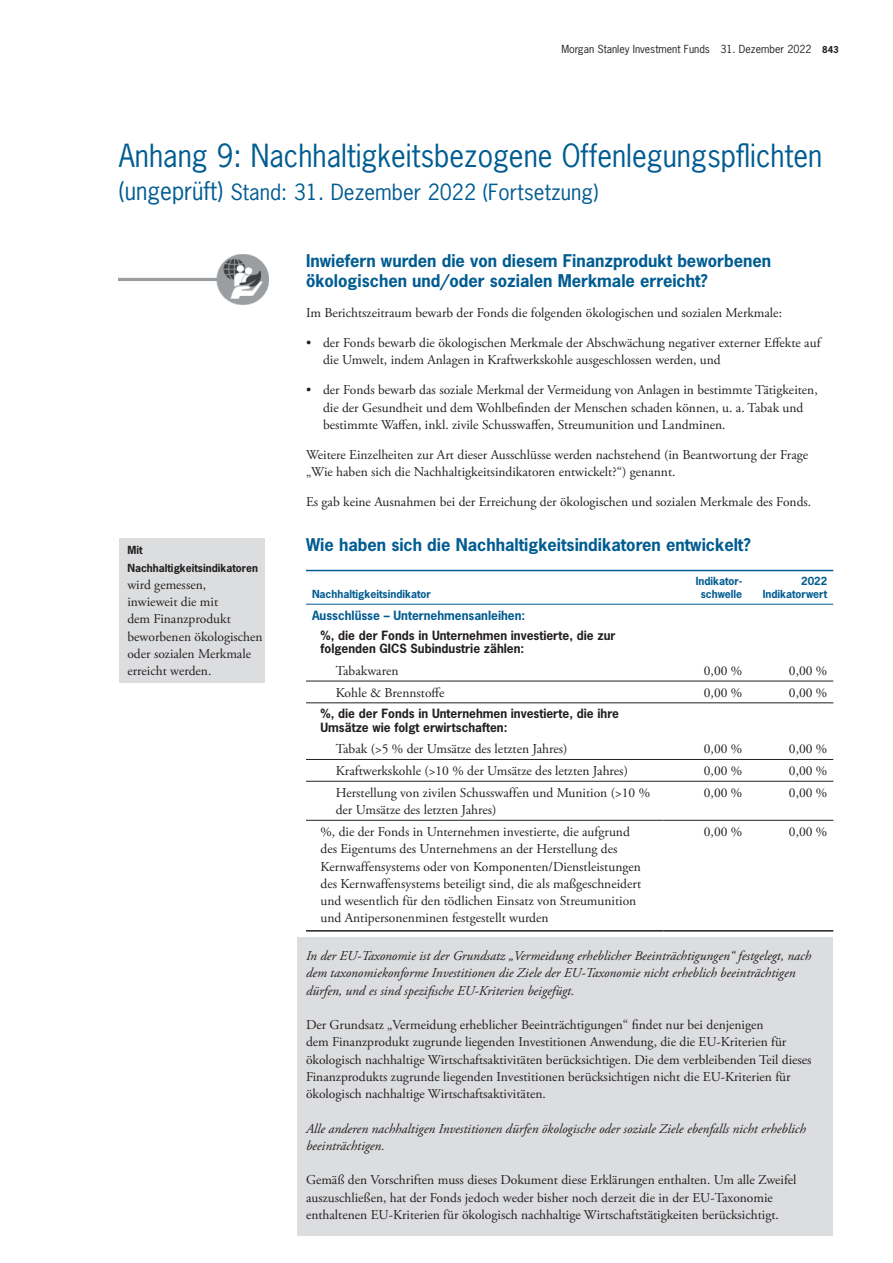
<style>
.page{position:relative;width:893px;height:1263px;background:#fff}
.page>*{position:absolute;margin:0;border:0;box-sizing:border-box;transform-origin:0 0}
.t1{font:30px "News Gothic Std";color:#005c91;scale:.96 1}
.t2{font:21px "News Gothic Std";color:#005c91}
.t3{font:700 16.5px/19.5px "News Gothic Std";color:#005c91}
.t4{font:13.5px/17.2px "Adobe Garamond Pro";color:#231f20}
.t5{font:italic 13.5px/17.2px "Adobe Garamond Pro";color:#231f20}
.t6{font:700 12px/13.5px "News Gothic Std";color:#231f20}
.t7{font:700 12px "News Gothic Std";color:#005c91}
.t8{font:700 10.5px/13.5px "News Gothic Std";color:#005c91;text-align:center}
.t9{font:10.5px "News Gothic Std";color:#231f20}
.t10{font:700 10.5px/17.2px "News Gothic Std";color:#231f20}
.s1{font-weight:700;font-size:9px}
.s2{font-size:24px}
</style>
<div class="page">
<div style="left:297px;top:938px;width:536px;height:73px;background:#dcdddf"></div>
<div style="left:297px;top:1007px;width:536px;height:108px;background:#dcdddf"></div>
<div style="left:297px;top:1110px;width:536px;height:56px;background:#dcdddf"></div>
<div style="left:297px;top:1162px;width:536px;height:73px;background:#dcdddf"></div>
<hr style="left:306px;top:681px;width:527px;height:1px;background:#231f20">
<hr style="left:306px;top:570px;width:527px;height:1px;background:#005c91">
<hr style="left:306px;top:930px;width:357px;height:2px;background:#231f20">
<hr style="left:306px;top:604px;width:527px;height:1px;background:#005c91">
<hr style="left:306px;top:820px;width:357px;height:1px;background:#231f20">
<hr style="left:306px;top:759px;width:527px;height:1px;background:#231f20">
<hr style="left:306px;top:781px;width:527px;height:1px;background:#231f20">
<hr style="left:306px;top:703px;width:527px;height:1px;background:#231f20">
<hr style="left:663px;top:930px;width:170px;height:2px;background:#231f20">
<hr style="left:663px;top:820px;width:170px;height:1px;background:#231f20">
<img style="left:119px;top:255px;width:150px;height:49px">
<div style="left:119px;top:538px;width:145px;height:145px;background:#dcdddf"></div>
<p class="t9" style="left:561px;top:45px;width:279px">Morgan Stanley Investment Funds 31. Dezember 2022 <span class="s1">843</span></p>
<h1 class="t1" style="left:119px;top:144px;width:734px">Anhang 9: Nachhaltigkeitsbezogene Offenlegungspflichten</h1>
<h2 class="t2" style="left:119px;top:184px;width:481px"><span class="s2">(ungeprüft)</span> Stand: 31. Dezember 2022 (Fortsetzung)</h2>
<p class="t10" style="left:127px;top:543px;width:132px">Mit<br>Nachhaltigkeitsindikatoren</p>
<p class="t4" style="left:127px;top:577px;width:137px">wird gemessen,<br>inwieweit die mit<br>dem Finanzprodukt beworbenen ökologischen oder sozialen Merkmale erreicht werden.</p>
<p class="t3" style="left:306px;top:253px;width:467px">Inwiefern wurden die von diesem Finanzprodukt beworbenen ökologischen und/oder sozialen Merkmale erreicht?</p>
<p class="t4" style="left:306px;top:305px;width:477px">Im Berichtszeitraum bewarb der Fonds die folgenden ökologischen und sozialen Merkmale:</p>
<p class="t4" style="left:323px;top:335px;width:499px;text-indent:-17px">• der Fonds bewarb die ökologischen Merkmale der Abschwächung negativer externer Effekte auf die Umwelt, indem Anlagen in Kraftwerkskohle ausgeschlossen werden, und</p>
<p class="t4" style="left:323px;top:382px;width:496px;text-indent:-17px">• der Fonds bewarb das soziale Merkmal der Vermeidung von Anlagen in bestimmte Tätigkeiten, die der Gesundheit und dem Wohlbefinden der Menschen schaden können, u. a. Tabak und bestimmte Waffen, inkl. zivile Schusswaffen, Streumunition und Landminen.</p>
<p class="t4" style="left:306px;top:447px;width:504px">Weitere Einzelheiten zur Art dieser Ausschlüsse werden nachstehend (in Beantwortung der Frage „Wie haben sich die Nachhaltigkeitsindikatoren entwickelt?“) genannt.</p>
<p class="t4" style="left:306px;top:494px;width:507px">Es gab keine Ausnahmen bei der Erreichung der ökologischen und sozialen Merkmale des Fonds.</p>
<p class="t3" style="left:306px;top:536px;width:446px">Wie haben sich die Nachhaltigkeitsindikatoren entwickelt?</p>
<p class="t8" style="left:312px;top:588px;width:120px">Nachhaltigkeitsindikator</p>
<p class="t8" style="left:696px;top:575px;width:48px">Indikator&shy;schwelle</p>
<p class="t8" style="left:763px;top:575px;width:66px;text-align:right">2022<br>Indikatorwert</p>
<p class="t7" style="left:312px;top:610px;width:215px">Ausschlüsse – Unternehmensanleihen:</p>
<p class="t6" style="left:320px;top:629px;width:297px">%, die der Fonds in Unternehmen investierte, die zur folgenden GICS Subindustrie zählen:</p>
<p class="t4" style="left:336px;top:663px;width:64px">Tabakwaren</p>
<p class="t4" style="left:704px;top:663px;width:40px">0,00 %</p>
<p class="t4" style="left:789px;top:663px;width:40px">0,00 %</p>
<p class="t4" style="left:336px;top:685px;width:110px">Kohle &amp; Brennstoffe</p>
<p class="t4" style="left:704px;top:685px;width:40px">0,00 %</p>
<p class="t4" style="left:789px;top:685px;width:40px">0,00 %</p>
<p class="t6" style="left:320px;top:708px;width:300px">%, die der Fonds in Unternehmen investierte, die ihre<br>Umsätze wie folgt erwirtschaften:</p>
<p class="t4" style="left:336px;top:742px;width:233px">Tabak (&gt;5 % der Umsätze des letzten Jahres)</p>
<p class="t4" style="left:704px;top:742px;width:40px">0,00 %</p>
<p class="t4" style="left:789px;top:742px;width:40px">0,00 %</p>
<p class="t4" style="left:336px;top:763px;width:294px">Kraftwerkskohle (&gt;10 % der Umsätze des letzten Jahres)</p>
<p class="t4" style="left:704px;top:763px;width:40px">0,00 %</p>
<p class="t4" style="left:789px;top:763px;width:40px">0,00 %</p>
<p class="t4" style="left:336px;top:785px;width:316px">Herstellung von zivilen Schusswaffen und Munition (&gt;10 % der Umsätze des letzten Jahres)</p>
<p class="t4" style="left:704px;top:785px;width:40px">0,00 %</p>
<p class="t4" style="left:789px;top:785px;width:40px">0,00 %</p>
<p class="t4" style="left:320px;top:824px;width:322px">%, die der Fonds in Unternehmen investierte, die aufgrund des Eigentums des Unternehmens an der Herstellung des Kernwaffensystems oder von Komponenten/Dienstleistungen des Kernwaffensystems beteiligt sind, die als maßgeschneidert und wesentlich für den tödlichen Einsatz von Streumunition und Antipersonenminen festgestellt wurden</p>
<p class="t4" style="left:704px;top:824px;width:40px">0,00 %</p>
<p class="t4" style="left:789px;top:824px;width:40px">0,00 %</p>
<p class="t5" style="left:306px;top:948px;width:507px">In der EU-Taxonomie ist der Grundsatz „Vermeidung erheblicher Beeinträchtigungen“ festgelegt, nach dem taxonomiekonforme Investitionen die Ziele der EU-Taxonomie nicht erheblich beeinträchtigen dürfen, und es sind spezifische EU-Kriterien beigefügt.</p>
<p class="t4" style="left:306px;top:1017px;width:507px">Der Grundsatz „Vermeidung erheblicher Beeinträchtigungen“ findet nur bei denjenigen<br>dem Finanzprodukt zugrunde liegenden Investitionen Anwendung, die die EU-Kriterien für ökologisch nachhaltige Wirtschaftsaktivitäten berücksichtigen. Die dem verbleibenden Teil dieses Finanzprodukts zugrunde liegenden Investitionen berücksichtigen nicht die EU-Kriterien für ökologisch nachhaltige Wirtschaftsaktivitäten.</p>
<p class="t5" style="left:306px;top:1121px;width:501px">Alle anderen nachhaltigen Investitionen dürfen ökologische oder soziale Ziele ebenfalls nicht erheblich beeinträchtigen.</p>
<p class="t4" style="left:306px;top:1173px;width:492px">Gemäß den Vorschriften muss dieses Dokument diese Erklärungen enthalten. Um alle Zweifel auszuschließen, hat der Fonds jedoch weder bisher noch derzeit die in der EU-Taxonomie enthaltenen EU-Kriterien für ökologisch nachhaltige Wirtschaftstätigkeiten berücksichtigt.</p>
</div>
